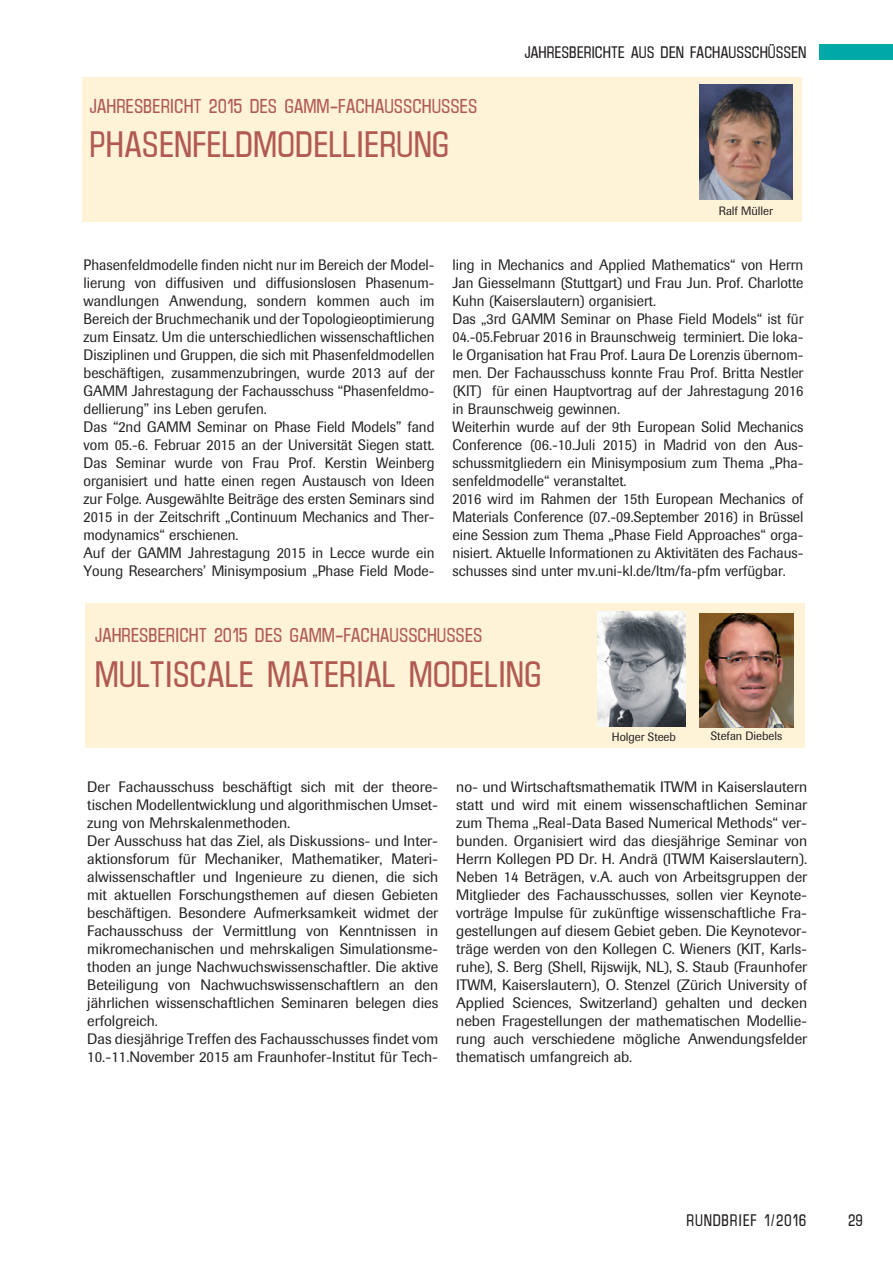
<style>
.page{position:relative;width:893px;height:1263px;background:#fff}
.page>*{position:absolute;margin:0;border:0;box-sizing:border-box;transform-origin:0 0}
.t1{font:33px "I Plain";color:#b15a52}
.t2{font:18px "I Plain";color:#b15a52}
.t3{font:15px/18px "Imago";color:#231f20;scale:.96 1}
.t4{font:15px/18px "Imago";color:#231f20}
.t5{font:15px "I Plain";color:#231f20}
.t6{font:15px "I Plain";letter-spacing:.05em;color:#231f20}
.t7{font:12px "Imago";color:#231f20}
</style>
<div class="page">
<div style="left:819px;top:45px;width:74px;height:15px;background:#00a9a5"></div>
<div style="left:82px;top:77px;width:720px;height:145px;background:#fef2d7"></div>
<img style="left:699px;top:84px;width:94px;height:115px">
<div style="left:85px;top:603px;width:720px;height:145px;background:#fef2d7"></div>
<img style="left:700px;top:613px;width:93px;height:114px">
<img style="left:597px;top:612px;width:88px;height:115px">
<p class="t2" style="left:90px;top:95px;width:389px">JAHRESBERICHT 2015 DES GAMM-FACHAUSSCHUSSES</p>
<h1 class="t1" style="left:90px;top:123px;width:361px">PHASENFELDMODELLIERUNG</h1>
<p class="t5" style="left:524px;top:43px;width:284px">JAHRESBERICHTE AUS DEN FACHAUSSCHÜSSEN</p>
<p class="t7" style="left:719px;top:204px;width:56px">Ralf Müller</p>
<p class="t3" style="left:84px;top:256px;width:367px">Phasenfeldmodelle finden nicht nur im Bereich der Model&shy;lierung von diffusiven und diffusionslosen Phasenum&shy;wandlungen Anwendung, sondern kommen auch im Bereich der Bruchmechanik und der Topologieoptimierung zum Einsatz. Um die unterschiedlichen wissenschaftlichen Disziplinen und Gruppen, die sich mit Phasenfeldmodellen beschäftigen, zusammenzubringen, wurde 2013 auf der GAMM Jahrestagung der Fachausschuss “Phasenfeldmo&shy;dellierung” ins Leben gerufen.<br>Das “2nd GAMM Seminar on Phase Field Models” fand vom 05.-6. Februar 2015 an der Universität Siegen statt.<br>Das Seminar wurde von Frau Prof. Kerstin Weinberg organisiert und hatte einen regen Austausch von Ideen zur Folge. Ausgewählte Beiträge des ersten Seminars sind 2015 in der Zeitschrift „Continuum Mechanics and Ther&shy;modynamics“ erschienen.<br>Auf der GAMM Jahrestagung 2015 in Lecce wurde ein Young Researchers’ Minisymposium „Phase Field Mode-</p>
<p class="t3" style="left:452px;top:256px;width:367px">ling in Mechanics and Applied Mathematics“ von Herrn Jan Giesselmann (Stuttgart) und Frau Jun. Prof. Charlotte Kuhn (Kaiserslautern) organisiert.<br>Das „3rd GAMM Seminar on Phase Field Models“ ist für 04.-05.Februar 2016 in Braunschweig terminiert. Die loka&shy;le Organisation hat Frau Prof. Laura De Lorenzis übernom&shy;men. Der Fachausschuss konnte Frau Prof. Britta Nestler (KIT) für einen Hauptvortrag auf der Jahrestagung 2016 in Braunschweig gewinnen.<br>Weiterhin wurde auf der 9th European Solid Mechanics Conference (06.-10.Juli 2015) in Madrid von den Aus&shy;schussmitgliedern ein Minisymposium zum Thema „Pha&shy;senfeldmodelle“ veranstaltet.<br>2016 wird im Rahmen der 15th European Mechanics of Materials Conference (07.-09.September 2016) in Brüssel eine Session zum Thema „Phase Field Approaches“ orga&shy;nisiert. Aktuelle Informationen zu Aktivitäten des Fachaus&shy;schusses sind unter mv.uni-kl.de/ltm/fa-pfm verfügbar.</p>
<p class="t2" style="left:95px;top:624px;width:389px">JAHRESBERICHT 2015 DES GAMM-FACHAUSSCHUSSES</p>
<h1 class="t1" style="left:95px;top:653px;width:448px">MULTISCALE MATERIAL MODELING</h1>
<p class="t7" style="left:612px;top:730px;width:65px">Holger Steeb</p>
<p class="t7" style="left:711px;top:729px;width:73px">Stefan Diebels</p>
<p class="t4" style="left:87px;top:778px;width:352px">Der Fachausschuss beschäftigt sich mit der theore&shy;tischen Modellentwicklung und algorithmischen Umset&shy;zung von Mehrskalenmethoden.<br>Der Ausschuss hat das Ziel, als Diskussions- und Inter&shy;aktionsforum für Mechaniker, Mathematiker, Materi&shy;alwissenschaftler und Ingenieure zu dienen, die sich mit aktuellen Forschungsthemen auf diesen Gebieten beschäftigen. Besondere Aufmerksamkeit widmet der Fachausschuss der Vermittlung von Kenntnissen in mikromechanischen und mehrskaligen Simulationsme&shy;thoden an junge Nachwuchswissenschaftler. Die aktive Beteiligung von Nachwuchswissenschaftlern an den jährlichen wissenschaftlichen Seminaren belegen dies erfolgreich.<br>Das diesjährige Treffen des Fachausschusses findet vom 10.-11.November 2015 am Fraunhofer-Institut für Tech-</p>
<p class="t4" style="left:456px;top:778px;width:352px;text-align:justify">no- und Wirtschaftsmathematik ITWM in Kaiserslautern statt und wird mit einem wissenschaftlichen Seminar zum Thema „Real-Data Based Numerical Methods“ ver&shy;bunden. Organisiert wird das diesjährige Seminar von Herrn Kollegen PD Dr. H. Andrä (ITWM Kaiserslautern).<br>Neben 14 Beträgen, v.A. auch von Arbeitsgruppen der Mitglieder des Fachausschusses, sollen vier Keynote&shy;vorträge Impulse für zukünftige wissenschaftliche Fra&shy;gestellungen auf diesem Gebiet geben. Die Keynotevor&shy;träge werden von den Kollegen C. Wieners (KIT, Karls&shy;ruhe), S. Berg (Shell, Rijswijk, NL), S. Staub (Fraunhofer ITWM, Kaiserslautern), O. Stenzel (Zürich University of Applied Sciences, Switzerland) gehalten und decken neben Fragestellungen der mathematischen Modellie&shy;rung auch verschiedene mögliche Anwendungsfelder thematisch umfangreich ab.</p>
<p class="t6" style="left:687px;top:1210px;width:121px">RUNDBRIEF 1/2016</p>
<p class="t5" style="left:848px;top:1210px;width:16px">29</p>
</div>
